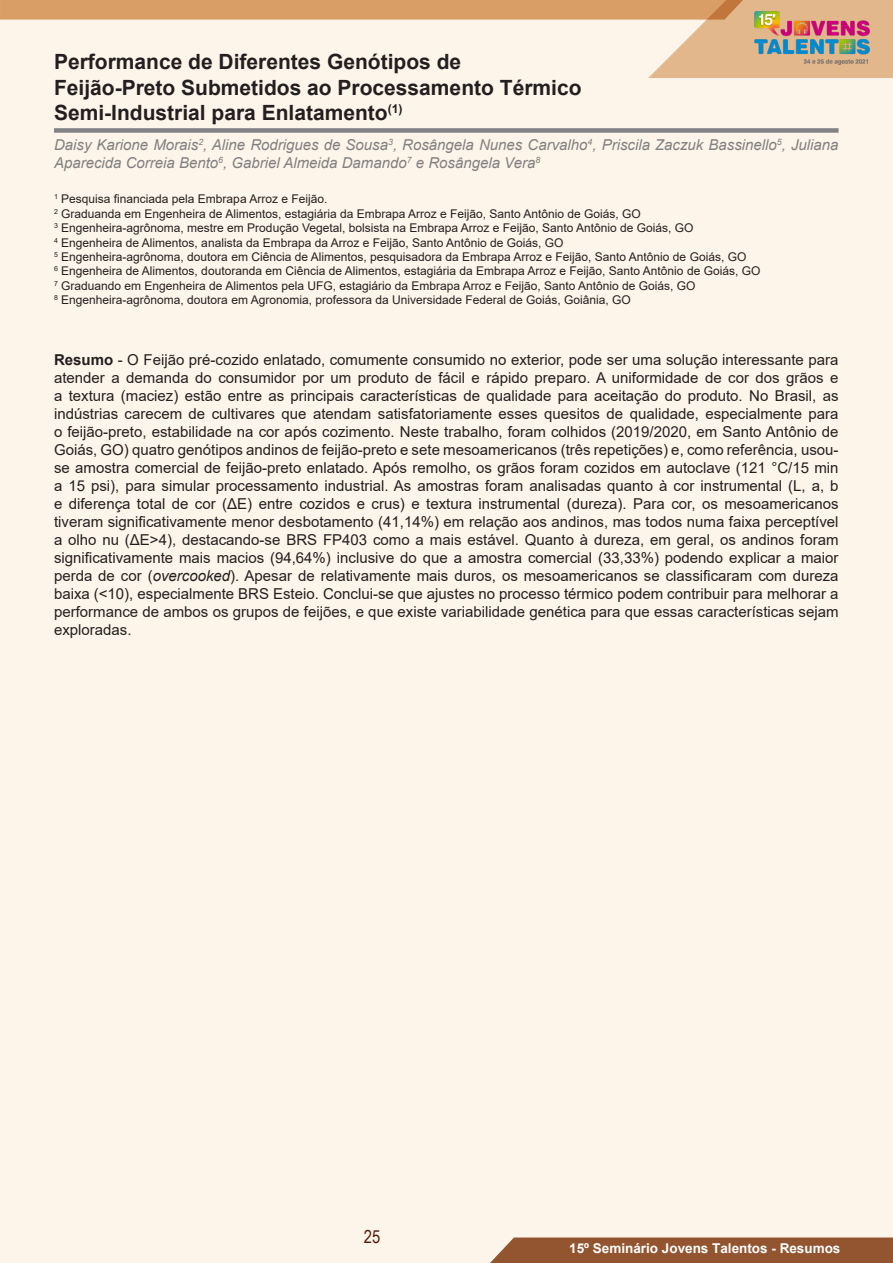
<style>
.page{position:relative;width:893px;height:1263px;background:#fef5ea}
.page>*{position:absolute;margin:0;border:0;box-sizing:border-box;transform-origin:0 0}
.Titulo_01_-_Resumo{font:700 21px/25.2px "Arial";color:#231f20}
.t1{font:18px "Arial Narrow";color:#521d0c}
.Titulo_04_-_Texto_do{font:15px/18px "Arial";color:#231f20;text-align:justify}
.Tituo_02_-_Nome_Auto{font:italic 15px/18px "Arial";color:#808080}
.t2{font:700 13.5px "Arial";color:#fff}
.Titulo_03_-_Graduaçã{font:12px "Arial";color:#231f20}
.s1{font-weight:700}
.s2{font-style:italic}
</style>
<div class="page">
<div style="left:490px;top:1237px;width:403px;height:26px;background:#925530"></div>
<svg style="left:0;top:0;width:893px;height:78px"></svg>
<img style="left:740px;top:0;width:145px;height:78px">
<div style="left:54px;top:128px;width:784px;height:5px;background:#808285"></div>
<p class="Titulo_01_-_Resumo" style="left:54px;top:50px;width:529px">Performance de Diferentes Genótipos de<br>Feijão-Preto Submetidos ao Processamento Térmico<br>Semi-Industrial para Enlatamento<sup>(1)</sup></p>
<p class="Tituo_02_-_Nome_Auto" style="left:54px;top:136px;width:786px">Daisy Karione Morais<sup>2</sup>, Aline Rodrigues de Sousa<sup>3</sup>, Rosângela Nunes Carvalho<sup>4</sup>, Priscila Zaczuk Bassinello<sup>5</sup>, Juliana<br>Aparecida Correia Bento<sup>6</sup>, Gabriel Almeida Damando<sup>7</sup> e Rosângela Vera<sup>8</sup></p>
<p class="Titulo_03_-_Graduaçã" style="left:54px;top:191px;width:275px"><sup>1</sup> Pesquisa financiada pela Embrapa Arroz e Feijão.</p>
<p class="Titulo_03_-_Graduaçã" style="left:54px;top:205px;width:588px"><sup>2</sup> Graduanda em Engenheira de Alimentos, estagiária da Embrapa Arroz e Feijão, Santo Antônio de Goiás, GO</p>
<p class="Titulo_03_-_Graduaçã" style="left:54px;top:220px;width:641px"><sup>3</sup> Engenheira-agrônoma, mestre em Produção Vegetal, bolsista na Embrapa Arroz e Feijão, Santo Antônio de Goiás, GO</p>
<p class="Titulo_03_-_Graduaçã" style="left:54px;top:234px;width:511px"><sup>4</sup> Engenheira de Alimentos, analista da Embrapa da Arroz e Feijão, Santo Antônio de Goiás, GO</p>
<p class="Titulo_03_-_Graduaçã" style="left:54px;top:248px;width:694px"><sup>5</sup> Engenheira-agrônoma, doutora em Ciência de Alimentos, pesquisadora da Embrapa Arroz e Feijão, Santo Antônio de Goiás, GO</p>
<p class="Titulo_03_-_Graduaçã" style="left:54px;top:263px;width:708px"><sup>6</sup> Engenheira de Alimentos, doutoranda em Ciência de Alimentos, estagiária da Embrapa Arroz e Feijão, Santo Antônio de Goiás, GO</p>
<p class="Titulo_03_-_Graduaçã" style="left:54px;top:277px;width:643px"><sup>7</sup> Graduando em Engenheira de Alimentos pela UFG, estagiário da Embrapa Arroz e Feijão, Santo Antônio de Goiás, GO</p>
<p class="Titulo_03_-_Graduaçã" style="left:54px;top:292px;width:578px"><sup>8</sup> Engenheira-agrônoma, doutora em Agronomia, professora da Universidade Federal de Goiás, Goiânia, GO</p>
<p class="Titulo_04_-_Texto_do" style="left:54px;top:350px;width:786px"><span class="s1">Resumo</span> - O Feijão pré-cozido enlatado, comumente consumido no exterior, pode ser uma solução interessante para atender a demanda do consumidor por um produto de fácil e rápido preparo. A uniformidade de cor dos grãos e a textura (maciez) estão entre as principais características de qualidade para aceitação do produto. No Brasil, as indústrias carecem de cultivares que atendam satisfatoriamente esses quesitos de qualidade, especialmente para o feijão-preto, estabilidade na cor após cozimento. Neste trabalho, foram colhidos (2019/2020, em Santo Antônio de Goiás, GO) quatro genótipos andinos de feijão-preto e sete mesoamericanos (três repetições) e, como referência, usou&shy;se amostra comercial de feijão-preto enlatado. Após remolho, os grãos foram cozidos em autoclave (121 °C/15 min a 15 psi), para simular processamento industrial. As amostras foram analisadas quanto à cor instrumental (L, a, b e diferença total de cor (ΔE) entre cozidos e crus) e textura instrumental (dureza). Para cor, os mesoamericanos tiveram significativamente menor desbotamento (41,14%) em relação aos andinos, mas todos numa faixa perceptível a olho nu (ΔE&gt;4), destacando-se BRS FP403 como a mais estável. Quanto à dureza, em geral, os andinos foram significativamente mais macios (94,64%) inclusive do que a amostra comercial (33,33%) podendo explicar a maior perda de cor (<span class="s2">overcooked</span>). Apesar de relativamente mais duros, os mesoamericanos se classificaram com dureza baixa (&lt;10), especialmente BRS Esteio. Conclui-se que ajustes no processo térmico podem contribuir para melhorar a performance de ambos os grupos de feijões, e que existe variabilidade genética para que essas características sejam exploradas.</p>
<p class="t1" style="left:364px;top:1223px;width:18px">25</p>
<p class="t2" style="left:569px;top:1239px;width:273px">15º Seminário Jovens Talentos - Resumos</p>
</div>
